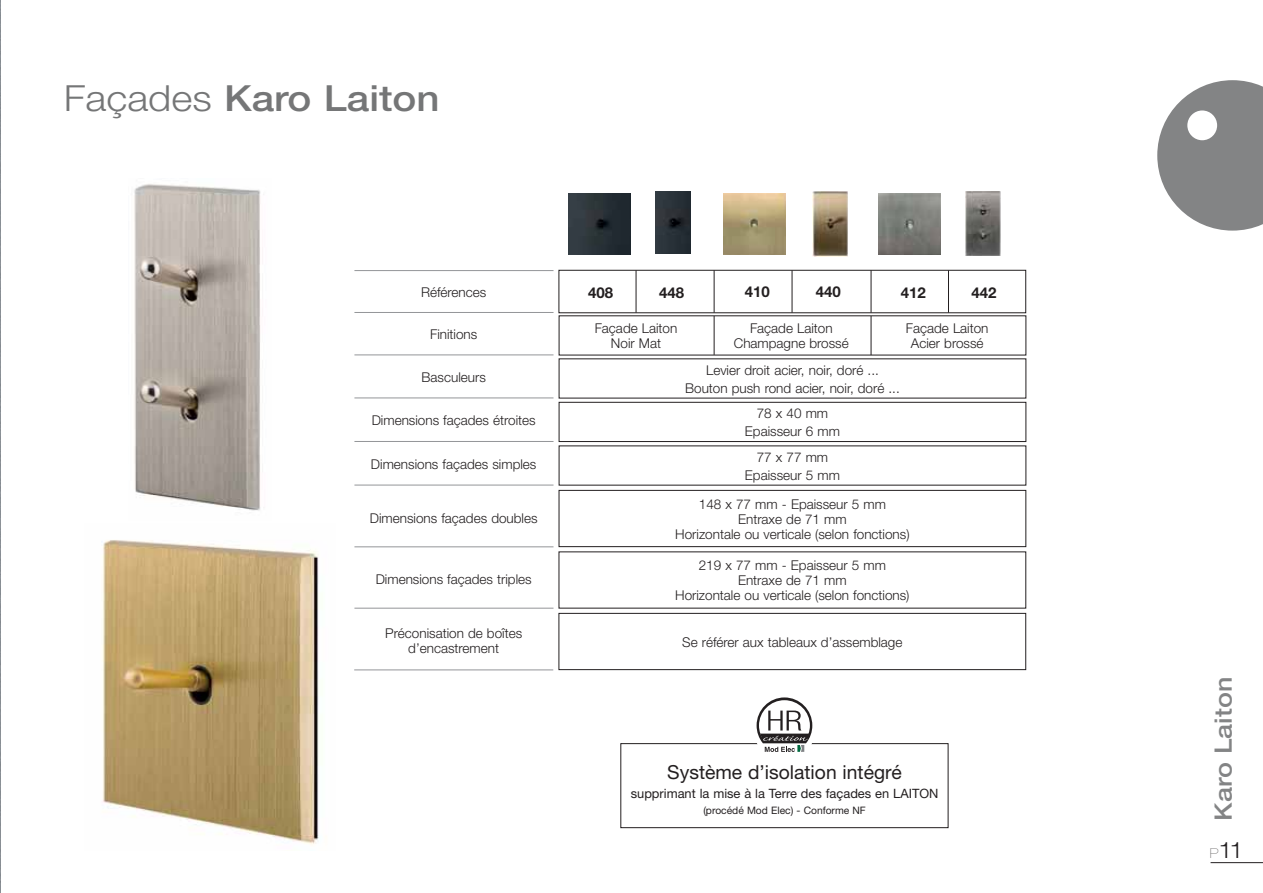
<style>
.page{position:relative;width:1263px;height:893px;background:#fff}
.page>*{position:absolute;margin:0;border:0;box-sizing:border-box;transform-origin:0 0}
.t1{font:500 36px "Helvetica Neue";color:#757677;scale:1.12 1}
.t2{font:500 24px "Helvetica Neue";color:#838485;scale:1.12 1}
.t3{font:300 22.5px "Helvetica Neue";color:#231f20;scale:1.12 1}
.t4{font:19.35px "Helvetica Neue";color:#231f20}
.t5{font:700 15px "Helvetica Neue";color:#231f20}
.t6{font:300 13.5px/15px "Helvetica Neue";color:#231f20;text-align:center}
.t7{font:12.9px "Helvetica Neue";color:#231f20}
.t8{font:10.35px "Helvetica Neue";color:#231f20}
.s1{font-weight:300}
.s2{font-weight:200;font-size:13.5px}
</style>
<div class="page">
<hr style="left:1211px;top:862px;width:52px;height:1px;background:#231f20">
<img style="left:102px;top:540px;width:217px;height:305px">
<div style="left:621px;top:743px;width:327px;height:85px;border:1px solid #231f20"></div>
<svg style="left:755px;top:697px;width:59px;height:55px"></svg>
<svg style="left:558px;top:269px;width:469px;height:401px"></svg>
<hr style="left:354px;top:312px;width:200px;height:1px;background:#939598">
<hr style="left:354px;top:270px;width:200px;height:1px;background:#939598">
<hr style="left:354px;top:397px;width:200px;height:1px;background:#939598">
<hr style="left:354px;top:485px;width:200px;height:1px;background:#939598">
<div style="left:559px;top:402px;width:467px;height:40px;border:1px solid #231f20"></div>
<hr style="left:354px;top:441px;width:200px;height:1px;background:#939598">
<hr style="left:354px;top:354px;width:200px;height:1px;background:#939598">
<hr style="left:354px;top:546px;width:200px;height:1px;background:#939598">
<hr style="left:354px;top:608px;width:200px;height:1px;background:#939598">
<hr style="left:354px;top:669px;width:199px;height:1px;background:#939598">
<img style="left:724px;top:193px;width:61px;height:62px">
<img style="left:569px;top:193px;width:61px;height:62px">
<img style="left:879px;top:193px;width:61px;height:62px">
<img style="left:813px;top:192px;width:34px;height:64px">
<img style="left:655px;top:192px;width:35px;height:61px">
<img style="left:966px;top:191px;width:34px;height:65px">
<img style="left:134px;top:184px;width:127px;height:327px">
<img style="left:0;top:0;width:1px;height:893px">
<svg style="left:1157px;top:80px;width:106px;height:151px"></svg>
<div style="left:1187px;top:110px;width:30px;height:30px;background:#fff;border-radius:50%"></div>
<h1 class="t1" style="left:64px;top:86px;width:337px"><span class="s1">Façades</span> Karo Laiton</h1>
<p class="t6" style="left:421px;top:286px;width:67px">Références</p>
<p class="t5" style="left:588px;top:287px;width:27px">408</p>
<p class="t5" style="left:659px;top:287px;width:27px">448</p>
<p class="t5" style="left:745px;top:286px;width:27px">410</p>
<p class="t5" style="left:816px;top:286px;width:27px">440</p>
<p class="t5" style="left:901px;top:287px;width:27px">412</p>
<p class="t5" style="left:972px;top:287px;width:27px">442</p>
<p class="t6" style="left:430px;top:328px;width:49px">Finitions</p>
<p class="t6" style="left:595px;top:322px;width:84px">Façade Laiton<br>Noir Mat</p>
<p class="t6" style="left:734px;top:322px;width:116px">Façade Laiton<br>Champagne brossé</p>
<p class="t6" style="left:906px;top:322px;width:84px">Façade Laiton<br>Acier brossé</p>
<p class="t6" style="left:422px;top:371px;width:66px">Basculeurs</p>
<p class="t6" style="left:372px;top:414px;width:166px">Dimensions façades étroites</p>
<p class="t6" style="left:371px;top:458px;width:167px">Dimensions façades simples</p>
<p class="t6" style="left:370px;top:512px;width:169px">Dimensions façades doubles</p>
<p class="t6" style="left:376px;top:573px;width:158px">Dimensions façades triples</p>
<p class="t6" style="left:385px;top:626px;width:139px">Préconisation de boîtes d’encastrement</p>
<p class="t6" style="left:685px;top:362px;width:216px;line-height:18px">Levier droit acier, noir, doré ...<br>Bouton push rond acier, noir, doré ...</p>
<p class="t6" style="left:745px;top:405px;width:97px;line-height:18px">78 x 40 mm<br>Epaisseur 6 mm</p>
<p class="t6" style="left:745px;top:449px;width:97px;line-height:18px">77 x 77 mm<br>Epaisseur 5 mm</p>
<p class="t6" style="left:675px;top:497px;width:236px">148 x 77 mm - Epaisseur 5 mm<br>Entraxe de 71 mm<br>Horizontale ou verticale (selon fonctions)</p>
<p class="t6" style="left:675px;top:559px;width:236px">219 x 77 mm - Epaisseur 5 mm<br>Entraxe de 71 mm<br>Horizontale ou verticale (selon fonctions)</p>
<p class="t6" style="left:682px;top:635px;width:222px">Se référer aux tableaux d’assemblage</p>
<h3 class="t4" style="left:667px;top:765px;width:236px">Système d’isolation intégré</h3>
<p class="t7" style="left:631px;top:789px;width:309px">supprimant la mise à la Terre des façades en LAITON</p>
<p class="t8" style="left:703px;top:806px;width:164px">(procédé Mod Elec) - Conforme NF</p>
<h2 class="t2" style="left:1215px;top:821px;width:130px;rotate:-90deg">Karo Laiton</h2>
<h3 class="t3" style="left:1210px;top:842px;width:32px"><span class="s2">P</span>11</h3>
</div>
